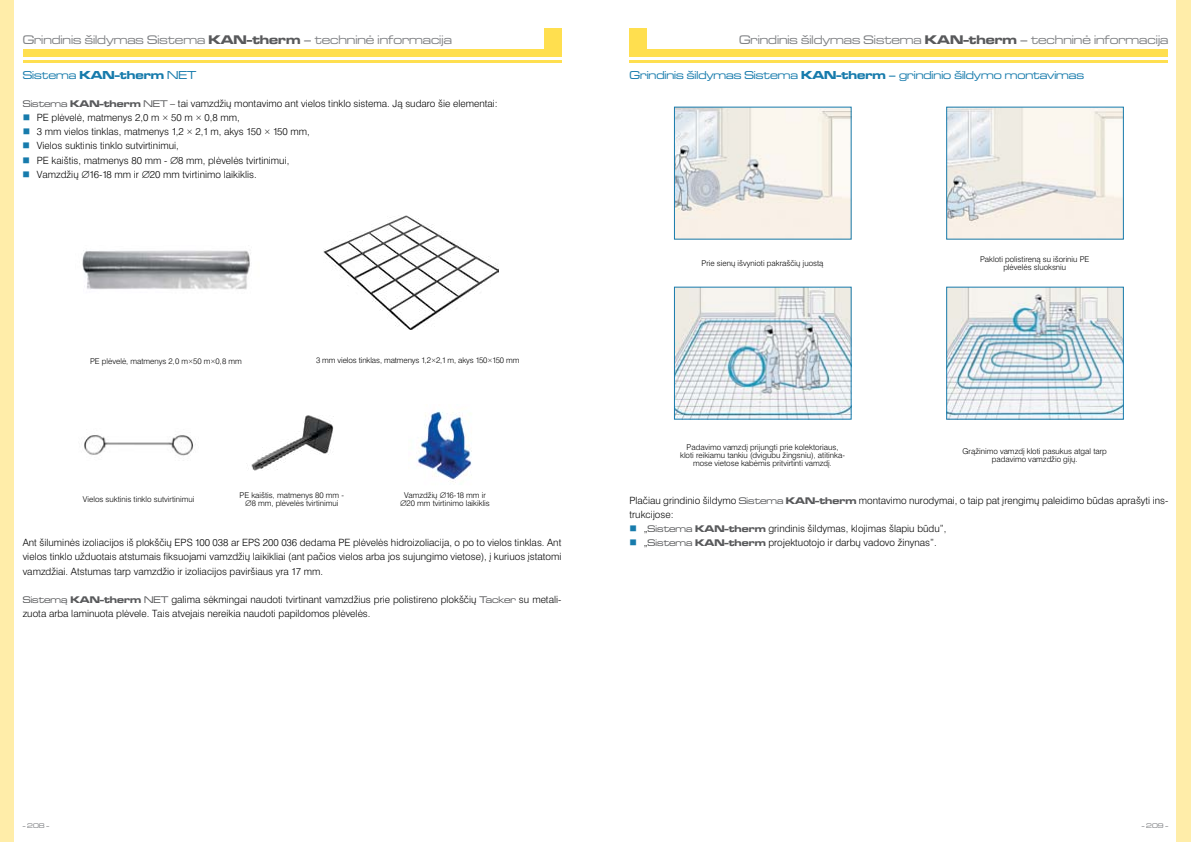
<style>
.page{position:relative;width:1191px;height:842px;background:#fff}
.page>*{position:absolute;margin:0;border:0;box-sizing:border-box;transform-origin:0 0}
.t1{font:13px "Microgramma D Med Ext";color:#808285}
.t2{font:12px "Microgramma D Med Ext";color:#177bac}
.t3{font:10px/14.2px "Swiss 721 Lt AT";color:#000}
.t4{font:8px/8px "Swiss 721 Lt AT";color:#000;text-align:center}
.t5{font:7px "Microgramma D Med Ext";color:#808285}
.s1{font-family:"Microgramma D Bol Ext";color:#58595b}
.s2{font-family:"Microgramma D Bol Ext"}
.s3{font-family:"Microgramma D Med Ext";color:#58595b}
</style>
<div class="page">
<div style="left:629px;top:50px;width:539px;height:7px;background:#ffdf4f"></div>
<div style="left:629px;top:28px;width:17px;height:29px;background:#ffdf4f"></div>
<hr style="left:629px;top:60px;width:539px;height:2px;background:#ffdf4f">
<div style="left:23px;top:50px;width:538px;height:7px;background:#ffdf4f"></div>
<div style="left:544px;top:28px;width:17px;height:29px;background:#ffdf4f"></div>
<hr style="left:23px;top:60px;width:538px;height:2px;background:#ffdf4f">
<div style="left:0;top:0;width:14px;height:842px;background:#ffeda9"></div>
<div style="left:1176px;top:0;width:15px;height:842px;background:#ffeda9"></div>
<img style="left:676px;top:109px;width:173px;height:128px">
<img style="left:948px;top:109px;width:173px;height:128px">
<img style="left:676px;top:289px;width:173px;height:128px">
<img style="left:948px;top:289px;width:173px;height:128px">
<img style="left:82px;top:250px;width:169px;height:40px">
<img style="left:323px;top:215px;width:175px;height:115px">
<img style="left:84px;top:434px;width:112px;height:22px">
<img style="left:251px;top:415px;width:83px;height:56px">
<img style="left:417px;top:411px;width:55px;height:72px">
<h1 class="t1" style="left:23px;top:31px;width:431px">Grindinis šildymas Sistema <span class="s1">KAN-therm</span> – techninė informacija</h1>
<p class="t2" style="left:23px;top:67px;width:175px">Sistema <span class="s2">KAN-therm</span> NET</p>
<p class="t3" style="left:37px;top:96px;width:462px;text-indent:-14px"><span class="s3">Sistema</span> <span class="s1">KAN-therm</span> <span class="s3">NET</span> – tai vamzdžių montavimo ant vielos tinklo sistema. Ją sudaro šie elementai:<br>PE plėvelė, matmenys 2,0 m × 50 m × 0,8 mm,<br>3 mm vielos tinklas, matmenys 1,2 × 2,1 m, akys 150 × 150 mm,<br>Vielos suktinis tinklo sutvirtinimui,<br>PE kaištis, matmenys 80 mm - Ø8 mm, plėvelės tvirtinimui,<br>Vamzdžių Ø16-18 mm ir Ø20 mm tvirtinimo laikiklis.</p>
<p class="t4" style="left:90px;top:357px;width:153px">PE plėvelė, matmenys 2,0 m×50 m×0,8 mm</p>
<p class="t4" style="left:316px;top:356px;width:205px">3 mm vielos tinklas, matmenys 1,2×2,1 m, akys 150×150 mm</p>
<p class="t4" style="left:83px;top:495px;width:113px">Vielos suktinis tinklo sutvirtinimui</p>
<p class="t4" style="left:240px;top:491px;width:106px">PE kaištis, matmenys 80 mm -<br>Ø8 mm, plėvelės tvirtinimui</p>
<p class="t4" style="left:400px;top:491px;width:91px">Vamzdžių Ø16-18 mm ir<br>Ø20 mm tvirtinimo laikiklis</p>
<p class="t3" style="left:23px;top:536px;width:540px;text-align:justify">Ant šiluminės izoliacijos iš plokščių EPS 100 038 ar EPS 200 036 dedama PE plėvelės hidroizoliacija, o po to vielos tinklas. Ant vielos tinklo užduotais atstumais fiksuojami vamzdžių laikikliai (ant pačios vielos arba jos sujungimo vietose), į kuriuos įstatomi vamzdžiai. Atstumas tarp vamzdžio ir izoliacijos paviršiaus yra 17 mm.</p>
<p class="t3" style="left:23px;top:592px;width:540px"><span class="s3">Sistemą</span> <span class="s1">KAN-therm</span> <span class="s3">NET</span> galima sėkmingai naudoti tvirtinant vamzdžius prie polistireno plokščių <span class="s3">Tacker</span> su metali&shy;zuota arba laminuota plėvele. Tais atvejais nereikia naudoti papildomos plėvelės.</p>
<h1 class="t1" style="left:739px;top:31px;width:431px">Grindinis šildymas Sistema <span class="s1">KAN-therm</span> – techninė informacija</h1>
<p class="t2" style="left:629px;top:67px;width:456px">Grindinis šildymas Sistema <span class="s2">KAN-therm</span> – grindinio šildymo montavimas</p>
<p class="t4" style="left:701px;top:259px;width:123px">Prie sienų išvynioti pakraščių juostą</p>
<p class="t4" style="left:980px;top:255px;width:111px">Pakloti polistireną su išoriniu PE plėvelės sluoksniu</p>
<p class="t4" style="left:680px;top:443px;width:166px">Padavimo vamzdį prijungti prie kolektoriaus, kloti reikiamu tankiu (dvigubu žingsniu), atitinka&shy;mose vietose kabėmis pritvirtinti vamzdį.</p>
<p class="t4" style="left:962px;top:447px;width:146px">Grąžinimo vamzdį kloti pasukus atgal tarp padavimo vamzdžio gijų.</p>
<p class="t3" style="left:629px;top:493px;width:540px">Plačiau grindinio šildymo <span class="s3">Sistema</span> <span class="s1">KAN-therm</span> montavimo nurodymai, o taip pat įrengimų paleidimo būdas aprašyti ins-</p>
<p class="t3" style="left:629px;top:507px;width:46px">trukcijose:</p>
<p class="t3" style="left:643px;top:521px;width:304px">„<span class="s3">Sistema</span> <span class="s1">KAN-therm</span> grindinis šildymas, klojimas šlapiu būdu”,</p>
<p class="t3" style="left:643px;top:536px;width:295px">„<span class="s3">Sistema</span> <span class="s1">KAN-therm</span> projektuotojo ir darbų vadovo žinynas”.</p>
<p class="t5" style="left:23px;top:821px;width:28px">- 208 -</p>
<p class="t5" style="left:1141px;top:821px;width:28px">- 209 -</p>
</div>
